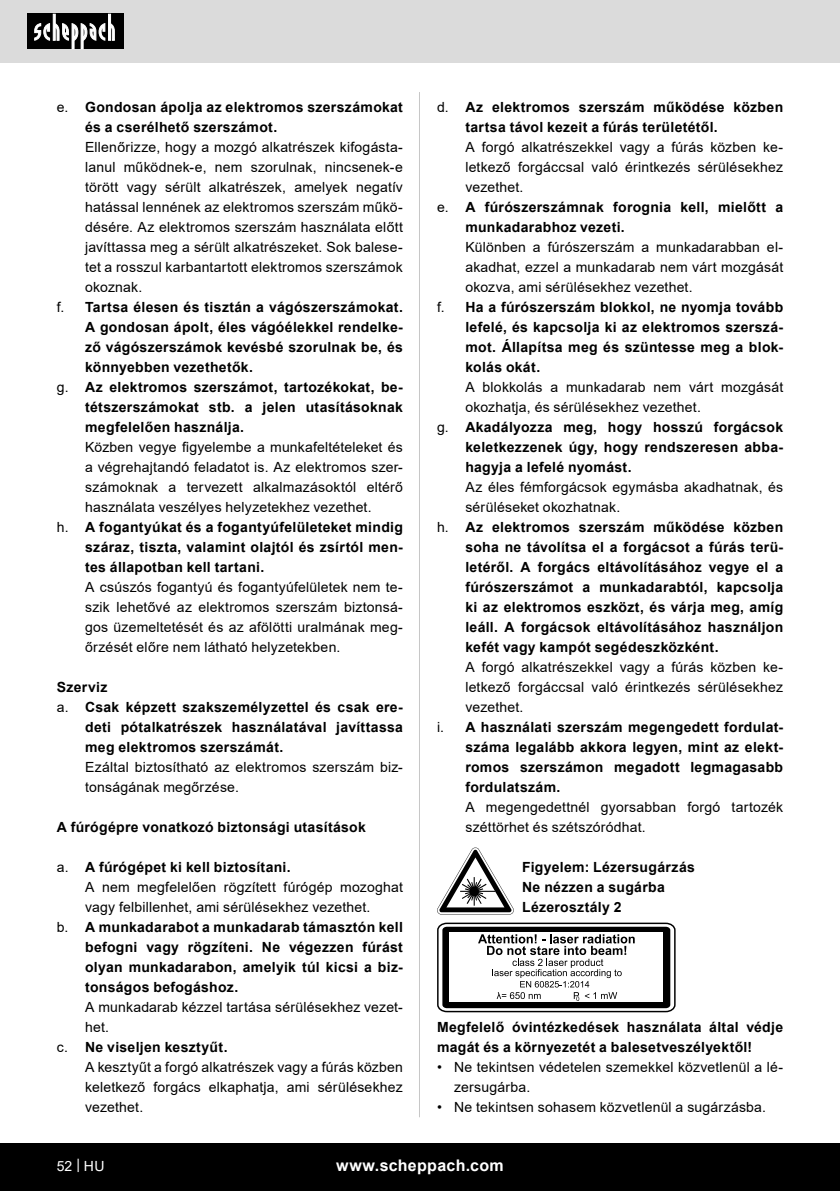
<style>
.page{position:relative;width:840px;height:1191px;background:#fff}
.page>*{position:absolute;margin:0;border:0;box-sizing:border-box;transform-origin:0 0}
.t1{font:700 16px "Arial";letter-spacing:.02em;color:#fff}
.Grundtext_Bold{font:700 14px/20px "Arial";letter-spacing:.02em;color:#000;text-align:justify}
.Basiseinstellung{font:14px/20px "Arial";letter-spacing:.015em;color:#000;text-align:justify}
.t2{font:14px "Arial";color:#fff}
.s1{font-weight:400}
</style>
<div class="page">
<div style="left:0;top:0;width:839px;height:63px;background:#dbdbdb"></div>
<div style="left:0;top:1143px;width:839px;height:48px;background:#000"></div>
<div style="left:27px;top:14px;width:96px;height:35px;background:#000"></div>
<svg style="left:34px;top:14px;width:81px;height:35px"></svg>
<hr style="left:419px;top:92px;width:1px;height:1025px;background:#c7c7c7">
<svg style="left:437px;top:847px;width:76px;height:67px"></svg>
<svg style="left:437px;top:922px;width:238px;height:90px"></svg>
<p class="Grundtext_Bold" style="left:85px;top:97px;width:319px;text-indent:-28px"><span class="s1">e.</span> Gondosan ápolja az elektromos szerszámokat és a cserélhető szerszámot.</p>
<p class="Basiseinstellung" style="left:85px;top:137px;width:319px">Ellenőrizze, hogy a mozgó alkatrészek kifogásta&shy;lanul működnek-e, nem szorulnak, nincsenek-e törött vagy sérült alkatrészek, amelyek negatív hatással lennének az elektromos szerszám műkö&shy;désére. Az elektromos szerszám használata előtt javíttassa meg a sérült alkatrészeket. Sok balese&shy;tet a rosszul karbantartott elektromos szerszámok okoznak.</p>
<p class="Grundtext_Bold" style="left:85px;top:297px;width:319px;text-indent:-28px"><span class="s1">f.</span> Tartsa élesen és tisztán a vágószerszámokat.<br>A gondosan ápolt, éles vágóélekkel rendelke&shy;ző vágószerszámok kevésbé szorulnak be, és könnyebben vezethetők.</p>
<p class="Grundtext_Bold" style="left:85px;top:377px;width:319px;text-indent:-28px"><span class="s1">g.</span> Az elektromos szerszámot, tartozékokat, be&shy;tétszerszámokat stb. a jelen utasításoknak megfelelően használja.</p>
<p class="Basiseinstellung" style="left:85px;top:437px;width:319px">Közben vegye figyelembe a munkafeltételeket és a végrehajtandó feladatot is. Az elektromos szer&shy;számoknak a tervezett alkalmazásoktól eltérő használata veszélyes helyzetekhez vezethet.</p>
<p class="Grundtext_Bold" style="left:85px;top:517px;width:319px;text-indent:-28px"><span class="s1">h.</span> A fogantyúkat és a fogantyúfelületeket mindig száraz, tiszta, valamint olajtól és zsírtól men&shy;tes állapotban kell tartani.</p>
<p class="Basiseinstellung" style="left:85px;top:577px;width:319px">A csúszós fogantyú és fogantyúfelületek nem te&shy;szik lehetővé az elektromos szerszám biztonsá&shy;gos üzemeltetését és az afölötti uralmának meg&shy;őrzését előre nem látható helyzetekben.</p>
<p class="Grundtext_Bold" style="left:57px;top:677px;width:52px">Szerviz</p>
<p class="Grundtext_Bold" style="left:85px;top:697px;width:319px;text-indent:-28px"><span class="s1">a.</span> Csak képzett szakszemélyzettel és csak ere&shy;deti pótalkatrészek használatával javíttassa meg elektromos szerszámát.</p>
<p class="Basiseinstellung" style="left:85px;top:757px;width:319px">Ezáltal biztosítható az elektromos szerszám biz&shy;tonságának megőrzése.</p>
<p class="Grundtext_Bold" style="left:57px;top:817px;width:310px">A fúrógépre vonatkozó biztonsági utasítások</p>
<p class="Grundtext_Bold" style="left:57px;top:857px;width:235px"><span class="s1">a.</span> A fúrógépet ki kell biztosítani.</p>
<p class="Basiseinstellung" style="left:85px;top:877px;width:319px">A nem megfelelően rögzített fúrógép mozoghat vagy felbillenhet, ami sérülésekhez vezethet.</p>
<p class="Grundtext_Bold" style="left:85px;top:917px;width:319px;text-indent:-28px"><span class="s1">b.</span> A munkadarabot a munkadarab támasztón kell befogni vagy rögzíteni. Ne végezzen fúrást olyan munkadarabon, amelyik túl kicsi a biz&shy;tonságos befogáshoz.</p>
<p class="Basiseinstellung" style="left:85px;top:997px;width:319px">A munkadarab kézzel tartása sérülésekhez vezet&shy;het.</p>
<p class="Grundtext_Bold" style="left:57px;top:1037px;width:172px"><span class="s1">c.</span> Ne viseljen kesztyűt.</p>
<p class="Basiseinstellung" style="left:85px;top:1057px;width:319px">A kesztyűt a forgó alkatrészek vagy a fúrás közben keletkező forgács elkaphatja, ami sérülésekhez vezethet.</p>
<p class="Grundtext_Bold" style="left:465px;top:97px;width:319px;text-indent:-28px"><span class="s1">d.</span> Az elektromos szerszám működése közben tartsa távol kezeit a fúrás területétől.</p>
<p class="Basiseinstellung" style="left:465px;top:137px;width:319px">A forgó alkatrészekkel vagy a fúrás közben ke&shy;letkező forgáccsal való érintkezés sérülésekhez vezethet.</p>
<p class="Grundtext_Bold" style="left:465px;top:197px;width:319px;text-indent:-28px"><span class="s1">e.</span> A fúrószerszámnak forognia kell, mielőtt a munkadarabhoz vezeti.</p>
<p class="Basiseinstellung" style="left:465px;top:237px;width:319px">Különben a fúrószerszám a munkadarabban el&shy;akadhat, ezzel a munkadarab nem várt mozgását okozva, ami sérülésekhez vezethet.</p>
<p class="Grundtext_Bold" style="left:465px;top:297px;width:319px;text-indent:-28px"><span class="s1">f.</span> Ha a fúrószerszám blokkol, ne nyomja tovább lefelé, és kapcsolja ki az elektromos szerszá&shy;mot. Állapítsa meg és szüntesse meg a blok&shy;kolás okát.</p>
<p class="Basiseinstellung" style="left:465px;top:377px;width:319px">A blokkolás a munkadarab nem várt mozgását okozhatja, és sérülésekhez vezethet.</p>
<p class="Grundtext_Bold" style="left:465px;top:417px;width:319px;text-indent:-28px"><span class="s1">g.</span> Akadályozza meg, hogy hosszú forgácsok keletkezzenek úgy, hogy rendszeresen abba&shy;hagyja a lefelé nyomást.</p>
<p class="Basiseinstellung" style="left:465px;top:477px;width:319px">Az éles fémforgácsok egymásba akadhatnak, és sérüléseket okozhatnak.</p>
<p class="Grundtext_Bold" style="left:465px;top:517px;width:319px;text-indent:-28px"><span class="s1">h.</span> Az elektromos szerszám működése közben soha ne távolítsa el a forgácsot a fúrás terü&shy;letéről. A forgács eltávolításához vegye el a fúrószerszámot a munkadarabtól, kapcsolja ki az elektromos eszközt, és várja meg, amíg leáll. A forgácsok eltávolításához használjon kefét vagy kampót segédeszközként.</p>
<p class="Basiseinstellung" style="left:465px;top:657px;width:319px">A forgó alkatrészekkel vagy a fúrás közben ke&shy;letkező forgáccsal való érintkezés sérülésekhez vezethet.</p>
<p class="Grundtext_Bold" style="left:465px;top:717px;width:319px;text-indent:-28px"><span class="s1">i.</span> A használati szerszám megengedett fordulat&shy;száma legalább akkora legyen, mint az elekt&shy;romos szerszámon megadott legmagasabb fordulatszám.</p>
<p class="Basiseinstellung" style="left:465px;top:797px;width:319px">A megengedettnél gyorsabban forgó tartozék széttörhet és szétszóródhat.</p>
<p class="Grundtext_Bold" style="left:522px;top:857px;width:174px">Figyelem: Lézersugárzás</p>
<p class="Grundtext_Bold" style="left:522px;top:877px;width:144px">Ne nézzen a sugárba</p>
<p class="Grundtext_Bold" style="left:522px;top:897px;width:101px">Lézerosztály 2</p>
<p class="Grundtext_Bold" style="left:437px;top:1017px;width:347px">Megfelelő óvintézkedések használata által védje magát és a környezetét a balesetveszélyektől!</p>
<p class="Basiseinstellung" style="left:454px;top:1057px;width:330px;text-indent:-17px">• Ne tekintsen védetelen szemekkel közvetlenül a lé&shy;zersugárba.</p>
<p class="Basiseinstellung" style="left:437px;top:1097px;width:330px">• Ne tekintsen sohasem közvetlenül a sugárzásba.</p>
<p class="t2" style="left:57px;top:1156px;width:49px">52 | HU</p>
<p class="t1" style="left:336px;top:1154px;width:169px">www.scheppach.com</p>
</div>
